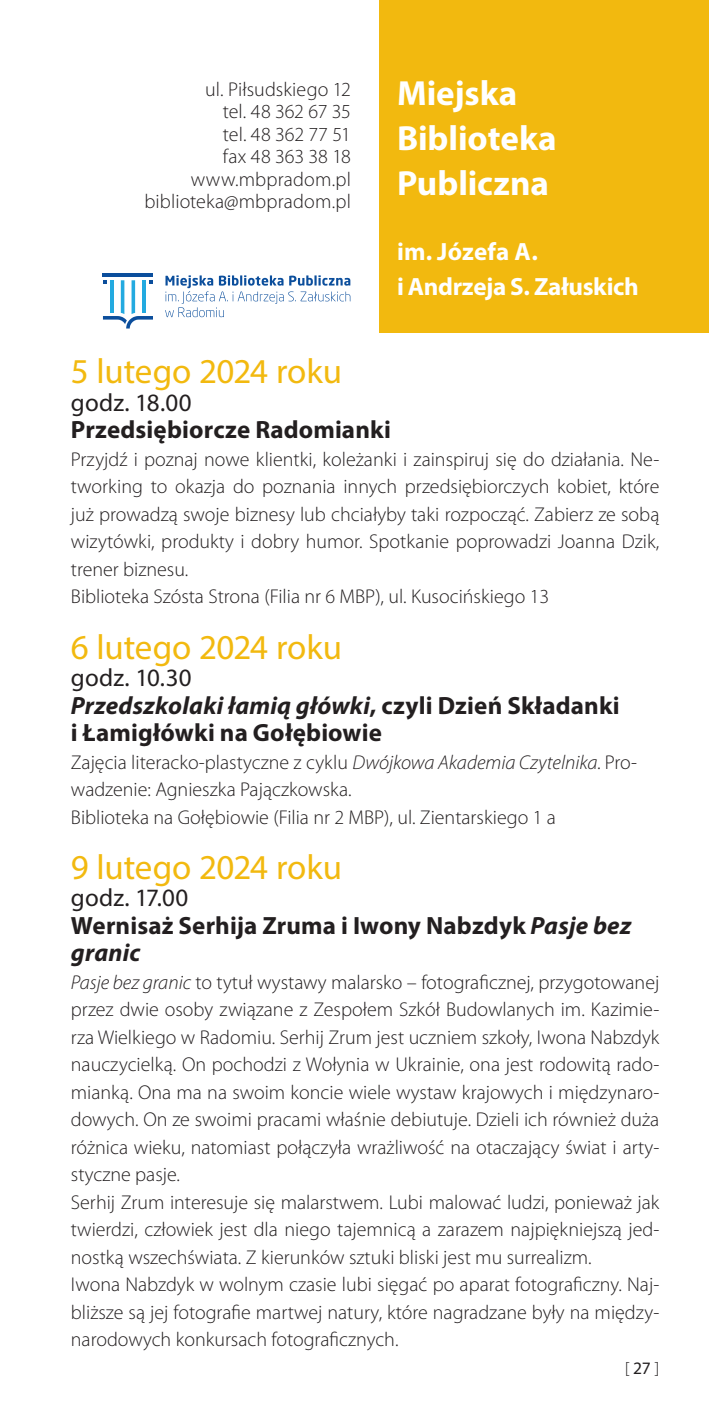
<style>
.page{position:relative;width:709px;height:1418px;background:#fff}
.page>*{position:absolute;margin:0;border:0;box-sizing:border-box;transform-origin:0 0}
.t1{font:35px "Myriad Pro";letter-spacing:-.005em;color:#f2b90f}
.t2{font:700 35px/45px "Myriad Pro";color:#fff}
.t3{font:700 25px/27.5px "Myriad Pro";letter-spacing:.005em;color:#231f20}
.t4{font:700 25px/35px "Myriad Pro";letter-spacing:-.01em;color:#fff}
.t5{font:25px "Myriad Pro";letter-spacing:.01em;color:#231f20}
.t6{font:300 20px/27.5px "Myriad Pro";color:#231f20}
.t7{font:300 17.5px "Myriad Pro";color:#231f20}
.s1{font-weight:400}
.s2{font-style:italic}
</style>
<div class="page">
<div style="left:379px;top:0;width:330px;height:332px;background:#f2b90f"></div>
<hr style="left:103px;top:273px;width:50px;height:4px;background:#0b4e9c">
<svg style="left:103px;top:280px;width:50px;height:48px"></svg>
<svg style="left:165px;top:275px;width:185px;height:42px"></svg>
<p class="t6" style="left:144px;top:78px;width:208px;line-height:22.5px;text-align:right">ul. Piłsudskiego 12<br>tel. 48 362 67 35<br>tel. 48 362 77 51<br>fax 48 363 38 18 www.mbpradom.pl biblioteka@mbpradom.pl</p>
<h1 class="t2" style="left:397px;top:70px;width:161px">Miejska<br>Biblioteka<br>Publiczna</h1>
<p class="t4" style="left:397px;top:233px;width:243px">im. Józefa A.<br>i Andrzeja S. Załuskich</p>
<h1 class="t1" style="left:71px;top:350px;width:273px">5 lutego 2024 roku</h1>
<p class="t5" style="left:71px;top:387px;width:122px">godz. 18.00</p>
<p class="t3" style="left:71px;top:415px;width:321px">Przedsiębiorcze Radomianki</p>
<p class="t6" style="left:71px;top:445px;width:590px">Przyjdź i poznaj nowe klientki, koleżanki i zainspiruj się do działania. Ne&shy;tworking to okazja do poznania innych przedsiębiorczych kobiet, które już prowadzą swoje biznesy lub chciałyby taki rozpocząć. Zabierz ze sobą wizytówki, produkty i dobry humor. Spotkanie poprowadzi Joanna Dzik, trener biznesu.<br>Biblioteka Szósta Strona (Filia nr 6 MBP), ul. Kusocińskiego 13</p>
<h1 class="t1" style="left:71px;top:625px;width:273px">6 lutego 2024 roku</h1>
<p class="t3" style="left:71px;top:663px;width:550px"><span class="s1">godz. 10.30<br></span><span class="s2">Przedszkolaki łamią główki</span>, czyli Dzień Składanki i Łamigłówki na Gołębiowie</p>
<p class="t6" style="left:71px;top:748px;width:567px">Zajęcia literacko-plastyczne z cyklu <span class="s2">Dwójkowa Akademia Czytelnika.</span> Pro&shy;wadzenie: Agnieszka Pajączkowska.<br>Biblioteka na Gołębiowie (Filia nr 2 MBP), ul. Zientarskiego 1 a</p>
<h1 class="t1" style="left:71px;top:845px;width:273px">9 lutego 2024 roku</h1>
<p class="t3" style="left:71px;top:883px;width:562px"><span class="s1">godz. 17.00<br></span>Wernisaż Serhija Zruma i Iwony Nabzdyk <span class="s2">Pasje bez granic</span></p>
<p class="t6" style="left:71px;top:968px;width:590px"><span class="s2">Pasje bez granic</span> to tytuł wystawy malarsko – fotograficznej, przygotowanej przez dwie osoby związane z Zespołem Szkół Budowlanych im. Kazimie&shy;rza Wielkiego w Radomiu. Serhij Zrum jest uczniem szkoły, Iwona Nabzdyk nauczycielką. On pochodzi z Wołynia w Ukrainie, ona jest rodowitą rado&shy;mianką. Ona ma na swoim koncie wiele wystaw krajowych i międzynaro&shy;dowych. On ze swoimi pracami właśnie debiutuje. Dzieli ich również duża różnica wieku, natomiast połączyła wrażliwość na otaczający świat i arty&shy;styczne pasje.<br>Serhij Zrum interesuje się malarstwem. Lubi malować ludzi, ponieważ jak twierdzi, człowiek jest dla niego tajemnicą a zarazem najpiękniejszą jed&shy;nostką wszechświata. Z kierunków sztuki bliski jest mu surrealizm.<br>Iwona Nabzdyk w wolnym czasie lubi sięgać po aparat fotograficzny. Naj&shy;bliższe są jej fotografie martwej natury, które nagradzane były na między&shy;narodowych konkursach fotograficznych.</p>
<p class="t7" style="left:624px;top:1357px;width:36px">[ <span class="s1">27</span> ]</p>
</div>
